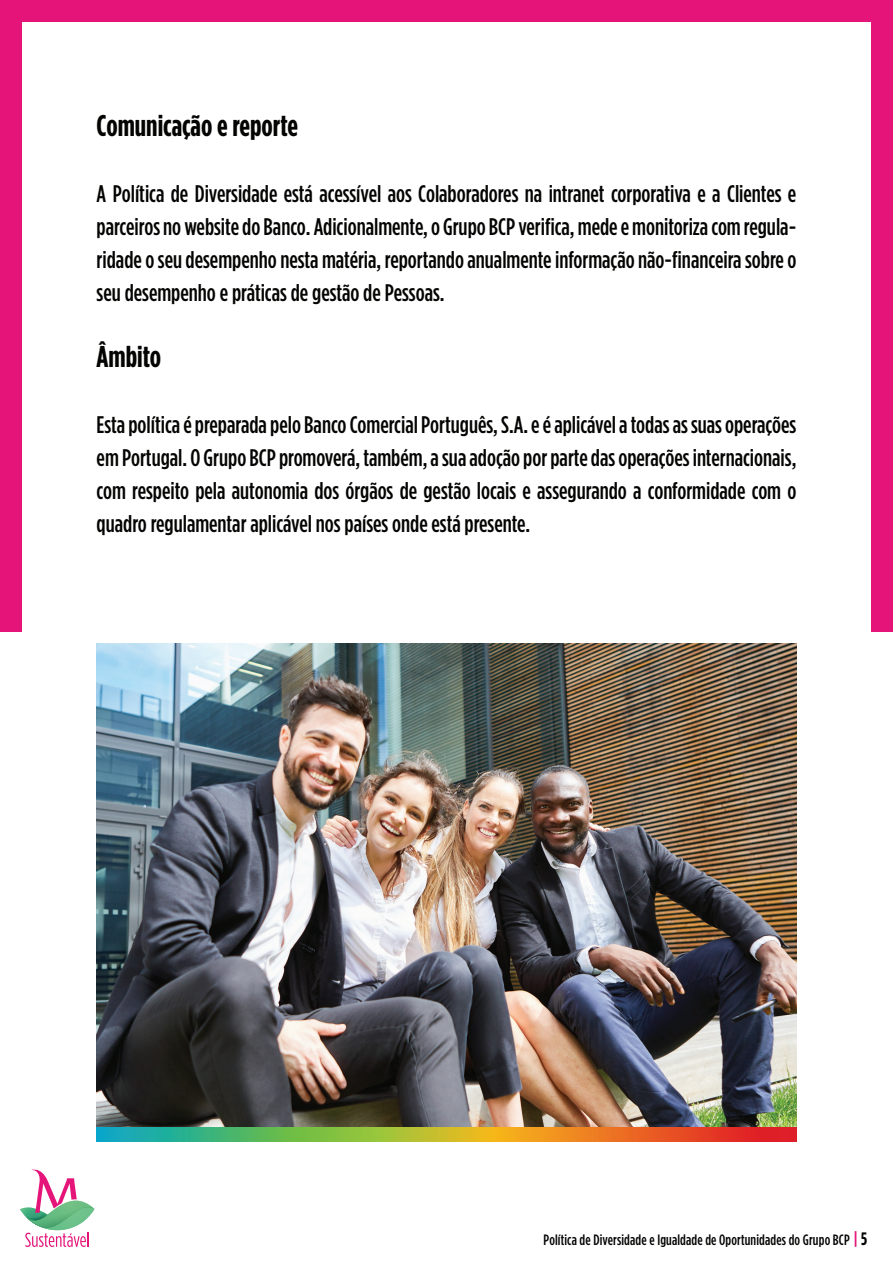
<style>
.page{position:relative;width:893px;height:1263px;background:#fff}
.page>*{position:absolute;margin:0;border:0;box-sizing:border-box;transform-origin:0 0}
.t1{font:700 30px "Gotham Condensed";color:#040503}
.t2{font:500 24px/33px "Gotham Condensed";color:#040503;text-align:justify}
.t3{font:500 15px "Gotham Condensed";letter-spacing:.01em;color:#040503}
.s1{font-weight:700;font-size:18px;color:#e41479}
.s2{font-weight:700;font-size:18px}
</style>
<div class="page">
<img style="left:97px;top:644px;width:699px;height:484px">
<div style="left:0;top:0;width:893px;height:21px;background:#e41479"></div>
<div style="left:872px;top:0;width:21px;height:631px;background:#e41479"></div>
<div style="left:0;top:0;width:21px;height:631px;background:#e41479"></div>
<svg style="left:97px;top:1128px;width:699px;height:13px;background:#a59343"></svg>
<svg style="left:20px;top:1169px;width:75px;height:78px"></svg>
<p class="t1" style="left:97px;top:108px;width:203px">Comunicação e reporte</p>
<p class="t2" style="left:97px;top:177px;width:701px">A Política de Diversidade está acessível aos Colaboradores na intranet corporativa e a Clientes e parceiros no website do Banco. Adicionalmente, o Grupo BCP verifica, mede e monitoriza com regula&shy;ridade o seu desempenho nesta matéria, reportando anualmente informação não-financeira sobre o seu desempenho e práticas de gestão de Pessoas.</p>
<p class="t1" style="left:97px;top:339px;width:66px">Âmbito</p>
<p class="t2" style="left:97px;top:408px;width:701px">Esta política é preparada pelo Banco Comercial Português, S.A. e é aplicável a todas as suas operações em Portugal. O Grupo BCP promoverá, também, a sua adoção por parte das operações internacionais, com respeito pela autonomia dos órgãos de gestão locais e assegurando a conformidade com o quadro regulamentar aplicável nos países onde está presente.</p>
<p class="t3" style="left:543px;top:1231px;width:325px">Política de Diversidade e Igualdade de Oportunidades do Grupo BCP <span class="s1">|</span> <span class="s2">5</span></p>
</div>
